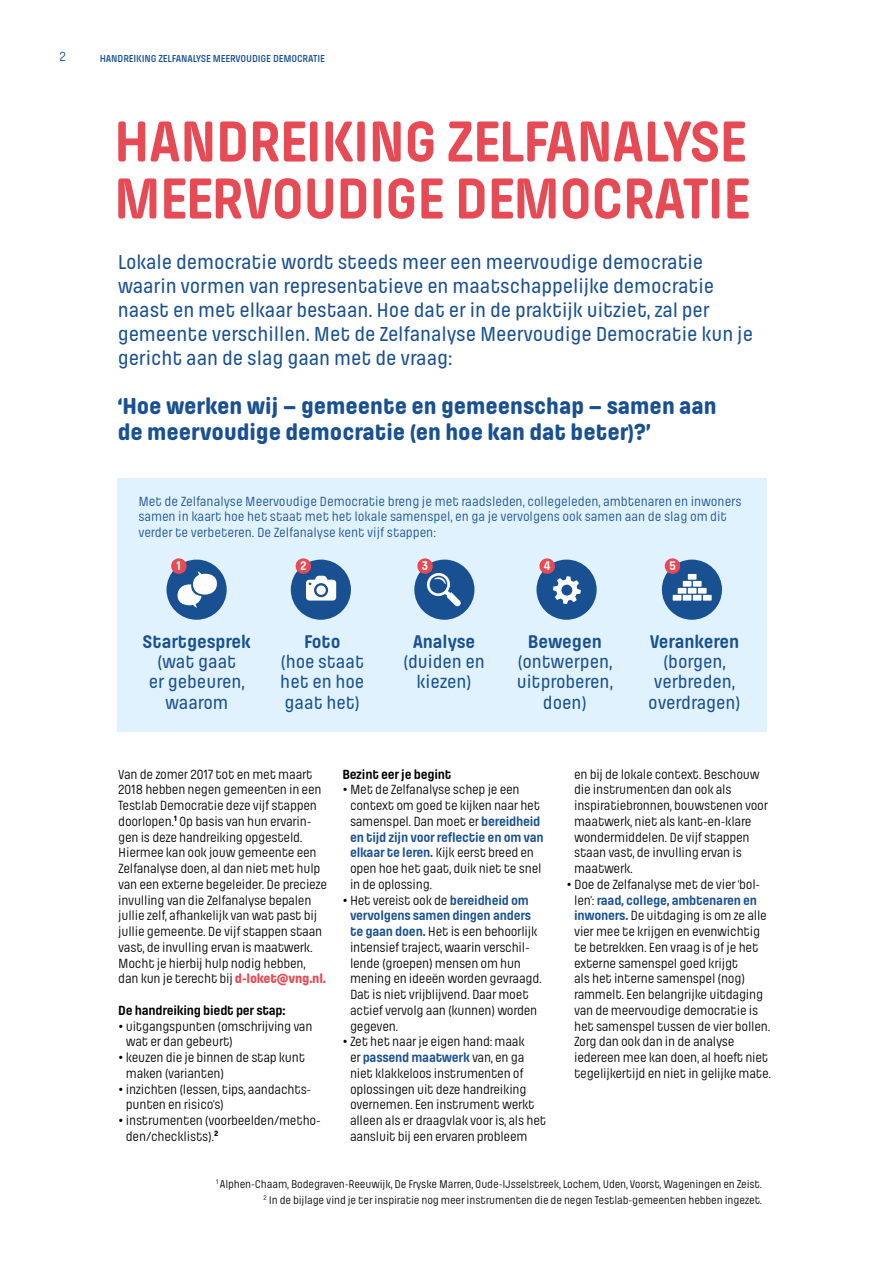
<style>
.page{position:relative;width:893px;height:1263px;background:#fff}
.page>*{position:absolute;margin:0;border:0;box-sizing:border-box;transform-origin:0 0}
.t1{font:700 60px/57px "Pilcrow Soft";letter-spacing:-.015em;color:#e64b55}
.t2{font:800 24px/25.5px "Pilcrow Soft";color:#195091}
.t3{font:500 21px/24px "Pilcrow Soft";color:#195091}
.t4{font:500 19.2px/20.2px "Pilcrow Soft";letter-spacing:-.005em;color:#195091;text-align:center}
.t5{font:700 19.2px "Pilcrow Soft";letter-spacing:-.005em;color:#195091}
.t6{font:13.8px/15.8px "Pilcrow Soft";letter-spacing:-.02em;color:#000}
.t7{font:13.8px/15.8px "Pilcrow Soft";letter-spacing:-.005em;color:#195091}
.t8{font:700 13.8px "Pilcrow Soft";letter-spacing:-.015em;color:#000}
.t9{font:700 13.05px "Pilcrow Soft";color:#fff}
.t10{font:11.7px/15.8px "Pilcrow Soft";letter-spacing:-.015em;color:#000;text-align:right}
.t11{font:600 10.5px "Pilcrow Soft";letter-spacing:-.01em;color:#195091}
.s1{font-weight:800;color:#e64b55}
.s2{font-weight:700;color:#195091}
</style>
<div class="page">
<div style="left:118px;top:478px;width:649px;height:253px;background:#e0f2fd"></div>
<div style="left:167px;top:560px;width:60px;height:60px;background:#195091;border-radius:50%"></div>
<svg style="left:170px;top:558px;width:47px;height:50px"></svg>
<div style="left:291px;top:560px;width:60px;height:60px;background:#195091;border-radius:50%"></div>
<svg style="left:295px;top:558px;width:41px;height:42px"></svg>
<div style="left:414px;top:560px;width:60px;height:60px;background:#195091;border-radius:50%"></div>
<svg style="left:416px;top:558px;width:45px;height:49px"></svg>
<div style="left:536px;top:560px;width:61px;height:60px;background:#195091;border-radius:50%"></div>
<svg style="left:538px;top:558px;width:43px;height:46px"></svg>
<div style="left:662px;top:560px;width:60px;height:60px;background:#195091;border-radius:50%"></div>
<div style="left:683px;top:595px;width:8px;height:6px;background:#fff"></div>
<div style="left:693px;top:595px;width:9px;height:6px;background:#fff"></div>
<div style="left:703px;top:595px;width:9px;height:6px;background:#fff"></div>
<div style="left:678px;top:588px;width:8px;height:6px;background:#fff"></div>
<div style="left:688px;top:588px;width:8px;height:6px;background:#fff"></div>
<div style="left:698px;top:588px;width:9px;height:6px;background:#fff"></div>
<div style="left:683px;top:581px;width:8px;height:6px;background:#fff"></div>
<div style="left:693px;top:581px;width:9px;height:6px;background:#fff"></div>
<div style="left:688px;top:574px;width:8px;height:6px;background:#fff"></div>
<div style="left:673px;top:595px;width:8px;height:6px;background:#fff"></div>
<svg style="left:664px;top:558px;width:17px;height:17px"></svg>
<p class="t7" style="left:60px;top:49px;width:8px">2</p>
<p class="t11" style="left:100px;top:53px;width:227px">HANDREIKING ZELFANALYSE MEERVOUDIGE DEMOCRATIE</p>
<h1 class="t1" style="left:114px;top:115px;width:639px">HANDREIKING ZELFANALYSE<br>MEERVOUDIGE DEMOCRATIE</h1>
<p class="t3" style="left:118px;top:251px;width:637px">Lokale democratie wordt steeds meer een meervoudige democratie waarin vormen van representatieve en maatschappelijke democratie naast en met elkaar bestaan. Hoe dat er in de praktijk uitziet, zal per gemeente verschillen. Met de Zelfanalyse Meervoudige Democratie kun je gericht aan de slag gaan met de vraag:</p>
<h2 class="t2" style="left:118px;top:394px;width:601px">‘Hoe werken wij – gemeente en gemeenschap – samen aan de meervoudige democratie (en hoe kan dat beter)?’</h2>
<p class="t7" style="left:138px;top:493px;width:605px">Met de Zelfanalyse Meervoudige Democratie breng je met raadsleden, collegeleden, ambtenaren en inwoners samen in kaart hoe het staat met het lokale samenspel, en ga je vervolgens ook samen aan de slag om dit verder te verbeteren. De Zelfanalyse kent vijf stappen:</p>
<p class="t9" style="left:177px;top:559px;width:6px">1</p>
<p class="t9" style="left:300px;top:559px;width:8px">2</p>
<p class="t9" style="left:422px;top:559px;width:8px">3</p>
<p class="t9" style="left:544px;top:559px;width:8px">4</p>
<p class="t9" style="left:669px;top:559px;width:8px">5</p>
<h3 class="t5" style="left:143px;top:632px;width:110px">Startgesprek</h3>
<h3 class="t4" style="left:149px;top:652px;width:98px">(wat gaat er gebeuren, waarom</h3>
<h3 class="t5" style="left:304px;top:632px;width:38px">Foto</h3>
<h3 class="t4" style="left:280px;top:652px;width:86px;text-align:justify">(hoe staat het en hoe gaat het)</h3>
<h3 class="t5" style="left:413px;top:632px;width:64px">Analyse</h3>
<h3 class="t4" style="left:403px;top:652px;width:83px">(duiden en kiezen)</h3>
<h3 class="t5" style="left:528px;top:632px;width:75px">Bewegen</h3>
<h3 class="t4" style="left:517px;top:652px;width:98px">(ontwerpen, uitproberen, doen)</h3>
<h3 class="t5" style="left:650px;top:632px;width:91px">Verankeren</h3>
<h3 class="t4" style="left:648px;top:652px;width:94px">(borgen, verbreden, overdragen)</h3>
<p class="t6" style="left:118px;top:766px;width:211px">Van de zomer 2017 tot en met maart 2018 hebben negen gemeenten in een Testlab Democratie deze vijf stappen doorlopen.<sup>1</sup> Op basis van hun ervarin&shy;gen is deze handreiking opgesteld.<br>Hiermee kan ook jouw gemeente een Zelfanalyse doen, al dan niet met hulp van een externe begeleider. De precieze invulling van die Zelfanalyse bepalen jullie zelf, afhankelijk van wat past bij jullie gemeente. De vijf stappen staan vast, de invulling ervan is maatwerk.<br>Mocht je hierbij hulp nodig hebben, dan kun je terecht bij <span class="s1">d-loket@vng.nl.</span></p>
<p class="t8" style="left:118px;top:1003px;width:169px">De handreiking biedt per stap:</p>
<p class="t6" style="left:126px;top:1018px;width:188px;text-indent:-8px">• uitgangspunten (omschrijving van wat er dan gebeurt)</p>
<p class="t6" style="left:126px;top:1050px;width:181px;text-indent:-8px">• keuzen die je binnen de stap kunt maken (varianten)</p>
<p class="t6" style="left:126px;top:1081px;width:187px;text-indent:-8px">• inzichten (lessen, tips, aandachts&shy;punten en risico’s)</p>
<p class="t6" style="left:126px;top:1113px;width:196px;text-indent:-8px">• instrumenten (voorbeelden/metho&shy;den/checklists).<sup>2</sup></p>
<p class="t8" style="left:342px;top:767px;width:111px">Bezint eer je begint</p>
<p class="t6" style="left:350px;top:782px;width:195px;text-indent:-8px">• Met de Zelfanalyse schep je een context om goed te kijken naar het samenspel. Dan moet er <span class="s2">bereidheid en tijd zijn voor reflectie en om van elkaar te leren.</span> Kijk eerst breed en open hoe het gaat, duik niet te snel in de oplossing.</p>
<p class="t6" style="left:350px;top:892px;width:193px;text-indent:-8px">• Het vereist ook de <span class="s2">bereidheid om vervolgens samen dingen anders te gaan doen.</span> Het is een behoorlijk intensief traject, waarin verschil&shy;lende (groepen) mensen om hun mening en ideeën worden gevraagd.<br>Dat is niet vrijblijvend. Daar moet actief vervolg aan (kunnen) worden gegeven.</p>
<p class="t6" style="left:350px;top:1034px;width:198px;text-indent:-8px">• Zet het naar je eigen hand: maak<br>er <span class="s2">passend maatwerk</span> van, en ga niet klakkeloos instrumenten of oplossingen uit deze handreiking overnemen. Een instrument werkt alleen als er draagvlak voor is, als het aansluit bij een ervaren probleem</p>
<p class="t6" style="left:574px;top:766px;width:195px">en bij de lokale context. Beschouw die instrumenten dan ook als inspiratiebronnen, bouwstenen voor maatwerk, niet als kant-en-klare wondermiddelen. De vijf stappen staan vast, de invulling ervan is maatwerk.</p>
<p class="t6" style="left:574px;top:877px;width:198px;text-indent:-8px">• Doe de Zelfanalyse met de vier ‘bol&shy;len’: <span class="s2">raad, college, ambtenaren en inwoners.</span> De uitdaging is om ze alle vier mee te krijgen en evenwichtig te betrekken. Een vraag is of je het externe samenspel goed krijgt<br>als het interne samenspel (nog) rammelt. Een belangrijke uitdaging van de meervoudige democratie is het samenspel tussen de vier bollen.<br>Zorg dan ook dan in de analyse iedereen mee kan doen, al hoeft niet tegelijkertijd en niet in gelijke mate.</p>
<p class="t10" style="left:216px;top:1177px;width:547px"><sup>1</sup> Alphen-Chaam, Bodegraven-Reeuwijk, De Fryske Marren, Oude-IJsselstreek, Lochem, Uden, Voorst, Wageningen en Zeist.<br><sup>2</sup> In de bijlage vind je ter inspiratie nog meer instrumenten die de negen Testlab-gemeenten hebben ingezet.</p>
</div>
